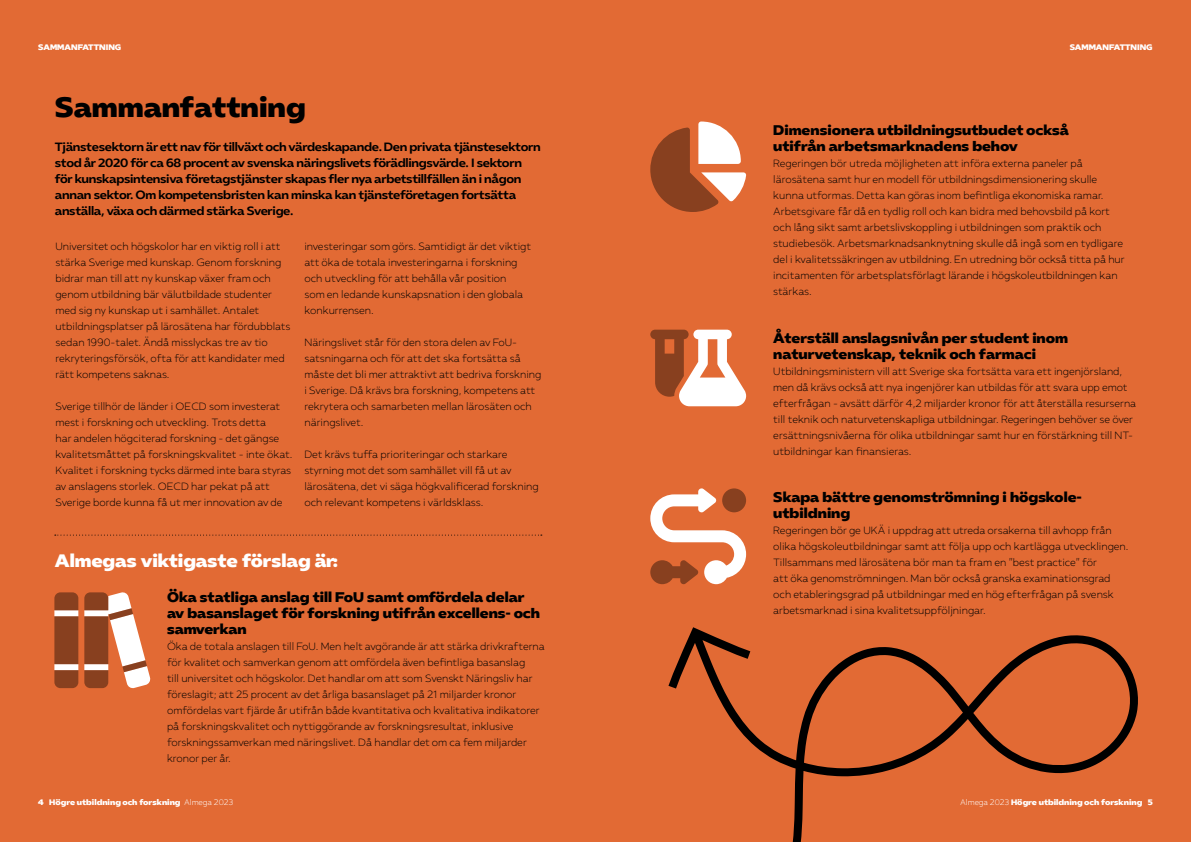
<style>
.page{position:relative;width:1191px;height:842px;background:#e26a34}
.page>*{position:absolute;margin:0;border:0;box-sizing:border-box;transform-origin:0 0}
.t1{font:28px "Almega Sans Display";color:#000}
.t2{font:18px "Almega Sans Display";color:#fff}
.t3{font:14px/16px "Almega Sans Display";color:#000}
.t4{font:700 12px/16px "Almega Sans";letter-spacing:-.025em;color:#000}
.t5{font:300 10.5px/16px "Almega Sans";color:#000}
.t6{font:8px "Almega Sans Display";color:#fff}
.s1{font-family:"Almega Sans";font-weight:300}
</style>
<div class="page">
<svg style="left:650px;top:122px;width:96px;height:90px"></svg>
<svg style="left:650px;top:330px;width:96px;height:76px"></svg>
<svg style="left:650px;top:488px;width:96px;height:96px"></svg>
<svg style="left:668px;top:627px;width:470px;height:215px"></svg>
<svg style="left:55px;top:535px;width:487px;height:1px"></svg>
<svg style="left:54px;top:592px;width:96px;height:96px"></svg>
<p class="t6" style="left:38px;top:42px;width:84px">SAMMANFATTNING</p>
<p class="t6" style="left:1069px;top:42px;width:84px">SAMMANFATTNING</p>
<h1 class="t1" style="left:55px;top:87px;width:252px">Sammanfattning</h1>
<p class="t4" style="left:55px;top:139px;width:487px">Tjänstesektorn är ett nav för tillväxt och värdeskapande. Den privata tjänstesektorn stod år 2020 för ca 68 procent av svenska näringslivets förädlingsvärde. I sektorn för kunskapsintensiva företagstjänster skapas fler nya arbetstillfällen än i någon annan sektor. Om kompetensbristen kan minska kan tjänsteföretagen fortsätta anställa, växa och därmed stärka Sverige.</p>
<p class="t5" style="left:55px;top:238px;width:237px">Universitet och högskolor har en viktig roll i att stärka Sverige med kunskap. Genom forskning bidrar man till att ny kunskap växer fram och genom utbildning bär välutbildade studenter med sig ny kunskap ut i samhället. Antalet utbildningsplatser på lärosätena har fördubblats sedan 1990-talet. Ändå misslyckas tre av tio rekryteringsförsök, ofta för att kandidater med rätt kompetens saknas.</p>
<p class="t5" style="left:55px;top:398px;width:238px">Sverige tillhör de länder i OECD som investerat mest i forskning och utveckling. Trots detta<br>har andelen högciterad forskning - det gängse kvalitetsmåttet på forskningskvalitet - inte ökat.<br>Kvalitet i forskning tycks därmed inte bara styras av anslagens storlek. OECD har pekat på att Sverige borde kunna få ut mer innovation av de</p>
<p class="t5" style="left:304px;top:238px;width:228px">investeringar som görs. Samtidigt är det viktigt att öka de totala investeringarna i forskning och utveckling för att behålla vår position<br>som en ledande kunskapsnation i den globala konkurrensen.</p>
<p class="t5" style="left:304px;top:334px;width:238px">Näringslivet står för den stora delen av FoU&shy;satsningarna och för att det ska fortsätta så måste det bli mer attraktivt att bedriva forskning i Sverige. Då krävs bra forskning, kompetens att rekrytera och samarbeten mellan lärosäten och näringslivet.</p>
<p class="t5" style="left:304px;top:446px;width:236px">Det krävs tuffa prioriteringar och starkare styrning mot det som samhället vill få ut av lärosätena, det vi säga högkvalificerad forskning och relevant kompetens i världsklass.</p>
<h2 class="t2" style="left:55px;top:548px;width:285px">Almegas viktigaste förslag är:</h2>
<h3 class="t3" style="left:167px;top:589px;width:374px">Öka statliga anslag till FoU samt omfördela delar av basanslaget för forskning utifrån excellens- och samverkan</h3>
<p class="t5" style="left:167px;top:638px;width:379px">Öka de totala anslagen till FoU. Men helt avgörande är att stärka drivkrafterna för kvalitet och samverkan genom att omfördela även befintliga basanslag<br>till universitet och högskolor. Det handlar om att som Svenskt Näringsliv har föreslagit; att 25 procent av det årliga basanslaget på 21 miljarder kronor omfördelas vart fjärde år utifrån både kvantitativa och kvalitativa indikatorer på forskningskvalitet och nyttiggörande av forskningsresultat, inklusive forskningssamverkan med näringslivet. Då handlar det om ca fem miljarder kronor per år.</p>
<h3 class="t3" style="left:773px;top:122px;width:297px">Dimensionera utbildningsutbudet också utifrån arbetsmarknadens behov</h3>
<p class="t5" style="left:773px;top:155px;width:353px">Regeringen bör utreda möjligheten att införa externa paneler på lärosätena samt hur en modell för utbildningsdimensionering skulle kunna utformas. Detta kan göras inom befintliga ekonomiska ramar.<br>Arbetsgivare får då en tydlig roll och kan bidra med behovsbild på kort och lång sikt samt arbetslivskoppling i utbildningen som praktik och studiebesök. Arbetsmarknadsanknytning skulle då ingå som en tydligare del i kvalitetssäkringen av utbildning. En utredning bör också titta på hur incitamenten för arbetsplatsförlagt lärande i högskoleutbildningen kan stärkas.</p>
<h3 class="t3" style="left:773px;top:330px;width:296px">Återställ anslagsnivån per student inom naturvetenskap, teknik och farmaci</h3>
<p class="t5" style="left:773px;top:363px;width:364px">Utbildningsministern vill att Sverige ska fortsätta vara ett ingenjörsland, men då krävs också att nya ingenjörer kan utbildas för att svara upp emot efterfrågan - avsätt därför 4,2 miljarder kronor för att återställa resurserna till teknik och naturvetenskapliga utbildningar. Regeringen behöver se över ersättningsnivåerna för olika utbildningar samt hur en förstärkning till NT&shy;utbildningar kan finansieras.</p>
<h3 class="t3" style="left:773px;top:489px;width:310px">Skapa bättre genomströmning i högskole&shy;utbildning</h3>
<p class="t5" style="left:773px;top:522px;width:357px">Regeringen bör ge UKÄ i uppdrag att utreda orsakerna till avhopp från olika högskoleutbildningar samt att följa upp och kartlägga utvecklingen.<br>Tillsammans med lärosätena bör man ta fram en ”best practice” för<br>att öka genomströmningen. Man bör också granska examinationsgrad och etableringsgrad på utbildningar med en hög efterfrågan på svensk arbetsmarknad i sina kvalitetsuppföljningar.</p>
<p class="t6" style="left:38px;top:797px;width:196px">4 Högre utbildning och forskning <span class="s1">Almega 2023</span></p>
<p class="t6" style="left:960px;top:797px;width:194px"><span class="s1">Almega 2023</span> Högre utbildning och forskning 5</p>
</div>
